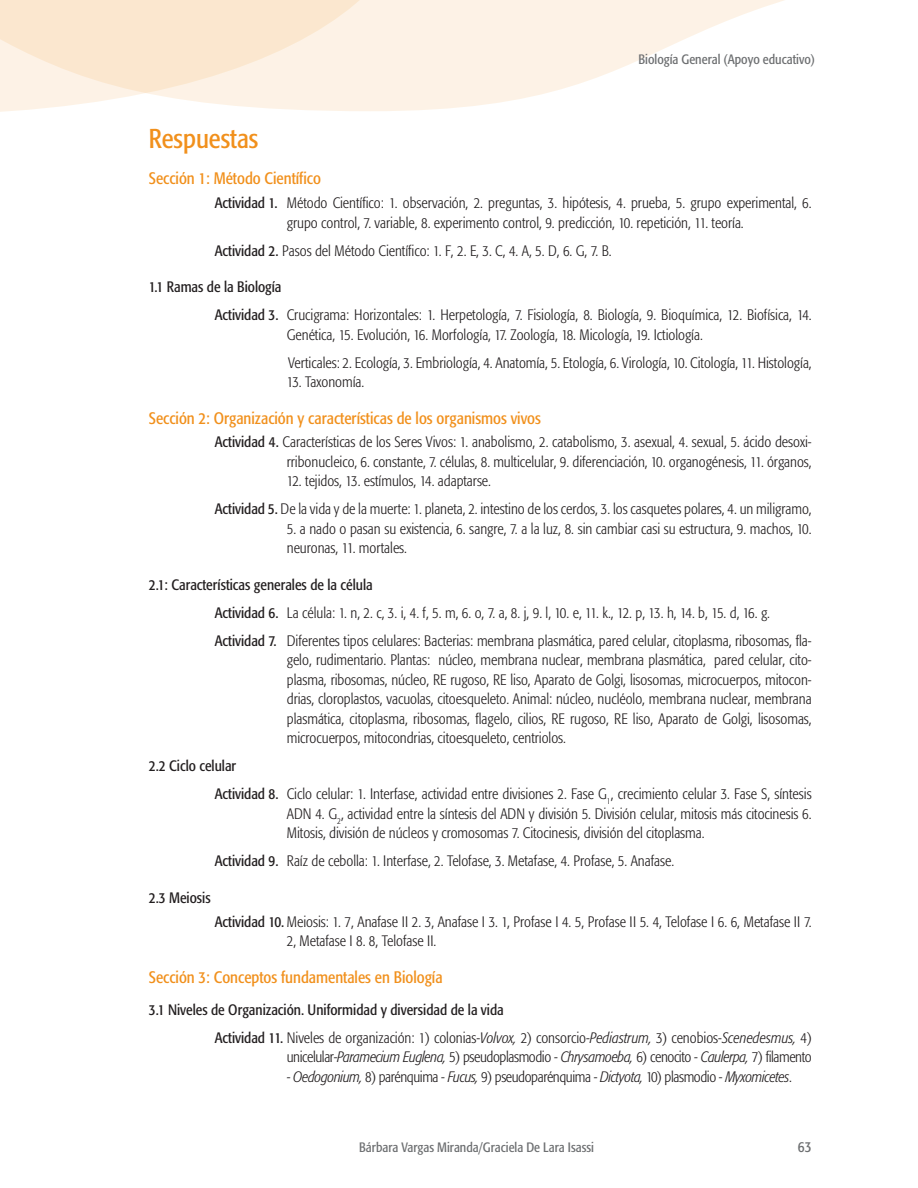
<style>
.page{position:relative;width:918px;height:1188px;background:#fff}
.page>*{position:absolute;margin:0;border:0;box-sizing:border-box;transform-origin:0 0}
.cabeza_13_pts_format{font:condensed 27px "Formata";color:#f1901c}
.subcabeza_11_pts{font:condensed 16.5px "Formata";color:#f1901c}
._1er_parrafo{font:condensed 16.5px "Formata";color:#f1901c}
.texto_respuestas_Act{font:300 condensed 15px/19.5px "Formata";color:#231f20}
._1er_parrafo-2{font:condensed 15px "Formata";color:#231f20}
.texto_respuestas_Act-2{font:300 condensed 15px "Formata";letter-spacing:-.06em;color:#231f20}
.texto_respuestas_Act-3{font:300 condensed 15px "Formata";letter-spacing:-.025em;color:#231f20}
._1er_parrafo-3{font:300 condensed 15px "Formata";color:#231f20}
.t1{font:condensed 15px "Formata";color:#6d6f71}
.t2{font:condensed 13.5px "Formata";color:#6d6f71}
.s1{font-weight:400}
.s2{font-style:italic}
</style>
<div class="page">
<svg style="left:0;top:0;width:784px;height:111px;fill:#fdf2e6"></svg>
<p class="t2" style="left:639px;top:51px;width:178px">Biología General (Apoyo educativo)</p>
<p class="cabeza_13_pts_format" style="left:149px;top:122px;width:111px">Respuestas</p>
<p class="_1er_parrafo" style="left:149px;top:169px;width:174px">Sección 1: Método Científico</p>
<p class="texto_respuestas_Act" style="left:215px;top:193px;width:598px;text-align:center"><span class="s1">Actividad 1.</span> Método Científico: 1. observación, 2. preguntas, 3. hipótesis, 4. prueba, 5. grupo experimental, 6. grupo control, 7. variable, 8. experimento control, 9. predicción, 10. repetición, 11. teoría.</p>
<p class="_1er_parrafo-3" style="left:215px;top:242px;width:398px"><span class="s1">Actividad 2.</span> Pasos del Método Científico: 1. F, 2. E, 3. C, 4. A, 5. D, 6. G, 7. B.</p>
<p class="_1er_parrafo-2" style="left:149px;top:278px;width:134px">1.1 Ramas de la Biología</p>
<p class="texto_respuestas_Act" style="left:287px;top:305px;width:526px;text-indent:-72px"><span class="s1">Actividad 3.</span> Crucigrama: Horizontales: 1. Herpetología, 7. Fisiología, 8. Biología, 9. Bioquímica, 12. Biofísica, 14.<br>Genética, 15. Evolución, 16. Morfología, 17. Zoología, 18. Micología, 19. Ictiología.</p>
<p class="texto_respuestas_Act" style="left:288px;top:353px;width:525px">Verticales: 2. Ecología, 3. Embriología, 4. Anatomía, 5. Etología, 6. Virología, 10. Citología, 11. Histología,</p>
<p class="texto_respuestas_Act" style="left:287px;top:372px;width:79px">13. Taxonomía.</p>
<p class="subcabeza_11_pts" style="left:149px;top:408px;width:394px">Sección 2: Organización y características de los organismos vivos</p>
<p class="texto_respuestas_Act" style="left:215px;top:433px;width:598px;text-align:right"><span class="s1">Actividad 4.</span> Características de los Seres Vivos: 1. anabolismo, 2. catabolismo, 3. asexual, 4. sexual, 5. ácido desoxi&shy;rribonucleico, 6. constante, 7. células, 8. multicelular, 9. diferenciación, 10. organogénesis, 11. órganos,</p>
<p class="texto_respuestas_Act" style="left:287px;top:472px;width:206px">12. tejidos, 13. estímulos, 14. adaptarse.</p>
<p class="texto_respuestas_Act" style="left:215px;top:500px;width:598px"><span class="s1">Actividad 5.</span> De la vida y de la muerte: 1. planeta, 2. intestino de los cerdos, 3. los casquetes polares, 4. un miligramo,</p>
<p class="texto_respuestas_Act" style="left:287px;top:519px;width:526px">5. a nado o pasan su existencia, 6. sangre, 7. a la luz, 8. sin cambiar casi su estructura, 9. machos, 10. neuronas, 11. mortales.</p>
<p class="_1er_parrafo-2" style="left:149px;top:576px;width:225px">2.1: Características generales de la célula</p>
<p class="texto_respuestas_Act-2" style="left:215px;top:604px;width:557px"><span class="s1">Actividad 6.</span> La célula: 1. n, 2. c, 3. i, 4. f, 5. m, 6. o, 7. a, 8. j, 9. l, 10. e, 11. k., 12. p, 13. h, 14. b, 15. d, 16. g.</p>
<p class="texto_respuestas_Act" style="left:287px;top:631px;width:526px;text-align:justify;text-indent:-72px"><span class="s1">Actividad 7.</span> Diferentes tipos celulares: Bacterias: membrana plasmática, pared celular, citoplasma, ribosomas, fla&shy;gelo, rudimentario. Plantas: núcleo, membrana nuclear, membrana plasmática, pared celular, cito&shy;plasma, ribosomas, núcleo, RE rugoso, RE liso, Aparato de Golgi, lisosomas, microcuerpos, mitocon&shy;drias, cloroplastos, vacuolas, citoesqueleto. Animal: núcleo, nucléolo, membrana nuclear, membrana plasmática, citoplasma, ribosomas, flagelo, cilios, RE rugoso, RE liso, Aparato de Golgi, lisosomas, microcuerpos, mitocondrias, citoesqueleto, centriolos.</p>
<p class="_1er_parrafo-2" style="left:149px;top:757px;width:89px">2.2 Ciclo celular</p>
<p class="texto_respuestas_Act" style="left:287px;top:785px;width:526px;text-align:justify;text-indent:-72px"><span class="s1">Actividad 8.</span> Ciclo celular: 1. Interfase, actividad entre divisiones 2. Fase G<sub>1</sub>, crecimiento celular 3. Fase S, síntesis ADN 4. G<sub>2</sub>, actividad entre la síntesis del ADN y división 5. División celular, mitosis más citocinesis 6.<br>Mitosis, división de núcleos y cromosomas 7. Citocinesis, división del citoplasma.</p>
<p class="texto_respuestas_Act" style="left:215px;top:852px;width:461px"><span class="s1">Actividad 9.</span> Raíz de cebolla: 1. Interfase, 2. Telofase, 3. Metafase, 4. Profase, 5. Anafase.</p>
<p class="_1er_parrafo-2" style="left:149px;top:889px;width:63px">2.3 Meiosis</p>
<p class="texto_respuestas_Act" style="left:287px;top:912px;width:526px;text-indent:-72px"><span class="s1">Actividad 10.</span> Meiosis: 1. 7, Anafase II 2. 3, Anafase I 3. 1, Profase I 4. 5, Profase II 5. 4, Telofase I 6. 6, Metafase II 7.<br>2, Metafase I 8. 8, Telofase II.</p>
<p class="subcabeza_11_pts" style="left:149px;top:967px;width:295px">Sección 3: Conceptos fundamentales en Biología</p>
<p class="_1er_parrafo-2" style="left:149px;top:1001px;width:356px">3.1 Niveles de Organización. Uniformidad y diversidad de la vida</p>
<p class="texto_respuestas_Act" style="left:215px;top:1028px;width:598px;text-align:right"><span class="s1">Actividad 11.</span> Niveles de organización: 1) colonias-<span class="s2">Volvox,</span> 2) consorcio-<span class="s2">Pediastrum,</span> 3) cenobios-<span class="s2">Scenedesmus,</span> 4) unicelular-<span class="s2">Paramecium Euglena,</span> 5) pseudoplasmodio - <span class="s2">Chrysamoeba,</span> 6) cenocito - <span class="s2">Caulerpa,</span> 7) filamento</p>
<p class="texto_respuestas_Act-3" style="left:287px;top:1068px;width:507px">- <span class="s2">Oedogonium,</span> 8) parénquima - <span class="s2">Fucus,</span> 9) pseudoparénquima - <span class="s2">Dictyota,</span> 10) plasmodio - <span class="s2">Myxomicetes</span>.</p>
<p class="t2" style="left:359px;top:1139px;width:236px">Bárbara Vargas Miranda/Graciela De Lara Isassi</p>
<p class="t1" style="left:798px;top:1138px;width:15px">63</p>
</div>
